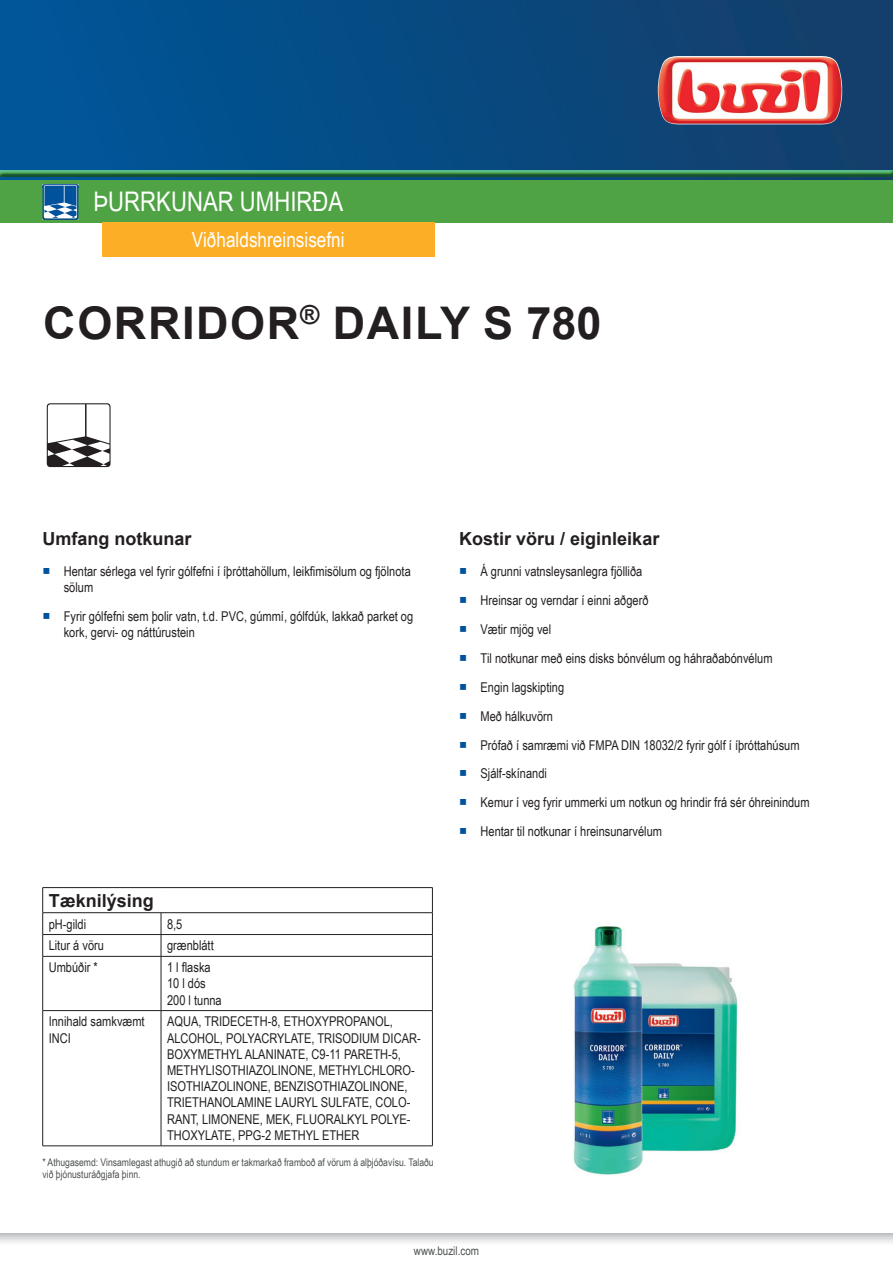
<style>
.page{position:relative;width:893px;height:1263px;background:#fff}
.page>*{position:absolute;margin:0;border:0;box-sizing:border-box;transform-origin:0 0}
.t1{font:700 45px "Arial";letter-spacing:.035em;color:#231f20}
.t2{font:27px "Arial Narrow";color:#fff}
.t3{font:21px "Arial Narrow";color:#fff}
.t4{font:700 18px "Arial";color:#231f20}
.t5{font:13.5px/16.2px "Arial Narrow";color:#231f20}
.t6{font:12px "Arial Narrow";color:#4e5151}
.t7{font:10.5px/11.7px "Arial Narrow";color:#4d5152}
.s1{font-family:"Arial Unicode MS";color:#01519b}
</style>
<div class="page">
<svg style="left:0;top:1233px;width:893px;height:10px"></svg>
<hr style="left:43px;top:887px;width:118px;height:1px;background:#231f20">
<hr style="left:161px;top:887px;width:272px;height:1px;background:#231f20">
<hr style="left:43px;top:912px;width:118px;height:1px;background:#231f20">
<hr style="left:161px;top:912px;width:272px;height:1px;background:#231f20">
<hr style="left:43px;top:934px;width:118px;height:1px;background:#231f20">
<svg style="left:42px;top:888px;width:1px;height:68px"></svg>
<hr style="left:161px;top:934px;width:272px;height:1px;background:#231f20">
<svg style="left:161px;top:913px;width:1px;height:43px"></svg>
<svg style="left:432px;top:888px;width:1px;height:68px"></svg>
<hr style="left:43px;top:956px;width:118px;height:1px;background:#231f20">
<hr style="left:42px;top:956px;width:1px;height:54px;background:#231f20">
<hr style="left:161px;top:956px;width:272px;height:1px;background:#231f20">
<hr style="left:161px;top:956px;width:1px;height:54px;background:#231f20">
<hr style="left:432px;top:956px;width:1px;height:54px;background:#231f20">
<hr style="left:43px;top:1010px;width:118px;height:1px;background:#231f20">
<hr style="left:42px;top:1011px;width:1px;height:135px;background:#231f20">
<hr style="left:161px;top:1010px;width:272px;height:1px;background:#231f20">
<hr style="left:161px;top:1011px;width:1px;height:135px;background:#231f20">
<hr style="left:432px;top:1011px;width:1px;height:135px;background:#231f20">
<hr style="left:43px;top:1145px;width:118px;height:1px;background:#231f20">
<hr style="left:161px;top:1145px;width:272px;height:1px;background:#231f20">
<img style="left:573px;top:925px;width:165px;height:250px">
<svg style="left:47px;top:403px;width:64px;height:64px"></svg>
<div style="left:0;top:0;width:893px;height:180px;background:linear-gradient(to right,#00569a,#143e69)"></div>
<img style="left:658px;top:56px;width:184px;height:68px">
<div style="left:0;top:169px;width:893px;height:8px;background:#015599;opacity:.75"></div>
<div style="left:0;top:180px;width:893px;height:43px;background:#4fa345"></div>
<img style="left:43px;top:184px;width:35px;height:36px">
<svg style="left:44px;top:185px;width:35px;height:33px"></svg>
<div style="left:102px;top:223px;width:333px;height:34px;background:#fbae26"></div>
<h2 class="t2" style="left:94px;top:182px;width:251px">ÞURRKUNAR UMHIRÐA</h2>
<h3 class="t3" style="left:192px;top:225px;width:154px">Viðhaldshreinsisefni</h3>
<h1 class="t1" style="left:43px;top:291px;width:560px">CORRIDOR<sup>®</sup> DAILY S 780</h1>
<h3 class="t4" style="left:43px;top:526px;width:151px">Umfang notkunar</h3>
<p class="t5" style="left:64px;top:562px;width:349px;text-indent:-21px"><span class="s1">■</span> Hentar sérlega vel fyrir gólfefni í íþróttahöllum, leikfimisölum og fjölnota sölum</p>
<p class="t5" style="left:64px;top:607px;width:351px;text-indent:-21px"><span class="s1">■</span> Fyrir gólfefni sem þolir vatn, t.d. PVC, gúmmí, gólfdúk, lakkað parket og kork, gervi- og náttúrustein</p>
<h3 class="t4" style="left:49px;top:888px;width:107px">Tæknilýsing</h3>
<p class="t5" style="left:49px;top:915px;width:39px">pH-gildi</p>
<p class="t5" style="left:167px;top:915px;width:17px">8,5</p>
<p class="t5" style="left:49px;top:937px;width:57px">Litur á vöru</p>
<p class="t5" style="left:167px;top:937px;width:48px">grænblátt</p>
<p class="t5" style="left:49px;top:959px;width:51px">Umbúðir *</p>
<p class="t5" style="left:167px;top:959px;width:56px">1 l flaska<br>10 l dós<br>200 l tunna</p>
<p class="t5" style="left:49px;top:1013px;width:97px">Innihald samkvæmt<br>INCI</p>
<p class="t5" style="left:167px;top:1013px;width:255px">AQUA, TRIDECETH-8, ETHOXYPROPANOL, ALCOHOL, POLYACRYLATE, TRISODIUM DICAR-BOXYMETHYL ALANINATE, C9-11 PARETH-5, METHYLISOTHIAZOLINONE, METHYLCHLORO-ISOTHIAZOLINONE, BENZISOTHIAZOLINONE, TRIETHANOLAMINE LAURYL SULFATE, COLO-RANT, LIMONENE, MEK, FLUORALKYL POLYE-THOXYLATE, PPG-2 METHYL ETHER</p>
<p class="t7" style="left:43px;top:1156px;width:393px">* Athugasemd: Vinsamlegast athugið að stundum er takmarkað framboð af vörum á alþjóðavísu. Talaðu við þjónusturáðgjafa þinn.</p>
<h3 class="t4" style="left:459px;top:526px;width:202px">Kostir vöru / eiginleikar</h3>
<p class="t5" style="left:459px;top:562px;width:185px"><span class="s1">■</span> Á grunni vatnsleysanlegra fjölliða</p>
<p class="t5" style="left:459px;top:591px;width:191px"><span class="s1">■</span> Hreinsar og verndar í einni aðgerð</p>
<p class="t5" style="left:459px;top:620px;width:94px"><span class="s1">■</span> Vætir mjög vel</p>
<p class="t5" style="left:459px;top:649px;width:315px"><span class="s1">■</span> Til notkunar með eins disks bónvélum og háhraðabónvélum</p>
<p class="t5" style="left:459px;top:678px;width:106px"><span class="s1">■</span> Engin lagskipting</p>
<p class="t5" style="left:459px;top:707px;width:95px"><span class="s1">■</span> Með hálkuvörn</p>
<p class="t5" style="left:459px;top:736px;width:342px"><span class="s1">■</span> Prófað í samræmi við FMPA DIN 18032/2 fyrir gólf í íþróttahúsum</p>
<p class="t5" style="left:459px;top:765px;width:89px"><span class="s1">■</span> Sjálf-skínandi</p>
<p class="t5" style="left:459px;top:794px;width:352px"><span class="s1">■</span> Kemur í veg fyrir ummerki um notkun og hrindir frá sér óhreinindum</p>
<p class="t5" style="left:459px;top:823px;width:204px"><span class="s1">■</span> Hentar til notkunar í hreinsunarvélum</p>
<p class="t6" style="left:414px;top:1242px;width:67px">www.buzil.com</p>
</div>
